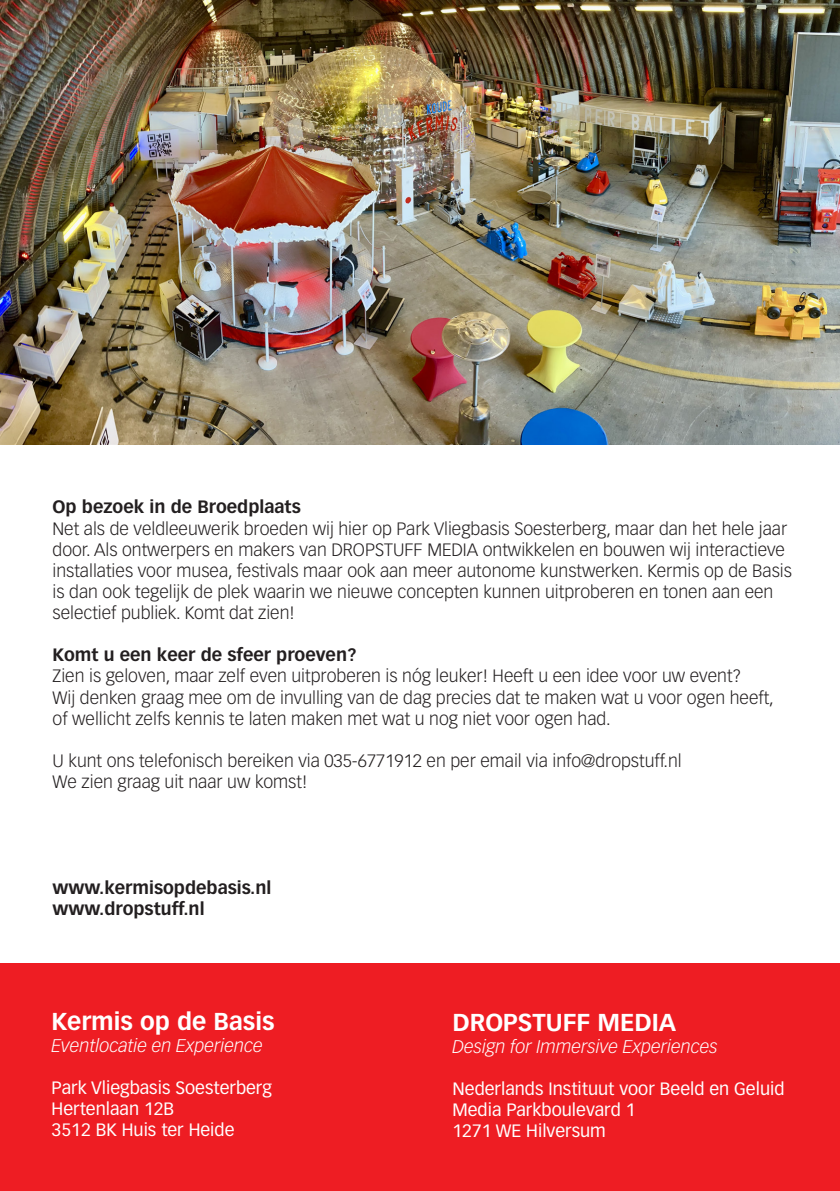
<style>
.page{position:relative;width:840px;height:1191px;background:#fff}
.page>*{position:absolute;margin:0;border:0;box-sizing:border-box;transform-origin:0 0}
.t1{font:700 24px "Vectora LT Std";color:#fff}
.t2{font:italic 300 18px "Vectora LT Std";color:#fff}
.t3{font:300 17.6px/21.2px "Vectora LT Std";color:#231f20}
.t4{font:17.6px/21.2px "Vectora LT Std";color:#fff}
.t5{font:700 17.6px/21.2px "Vectora LT Std";color:#231f20}
.s1{font-weight:700}
</style>
<div class="page">
<div style="left:0;top:963px;width:839px;height:228px;background:#ee1d23"></div>
<img style="left:0;top:0;width:839px;height:444px">
<p class="t3" style="left:53px;top:497px;width:740px"><span class="s1">Op bezoek in de Broedplaats<br></span>Net als de veldleeuwerik broeden wij hier op Park Vliegbasis Soesterberg, maar dan het hele jaar door. Als ontwerpers en makers van DROPSTUFF MEDIA ontwikkelen en bouwen wij interactieve installaties voor musea, festivals maar ook aan meer autonome kunstwerken. Kermis op de Basis is dan ook tegelijk de plek waarin we nieuwe concepten kunnen uitproberen en tonen aan een selectief publiek. Komt dat zien!</p>
<p class="t3" style="left:53px;top:644px;width:722px"><span class="s1">Komt u een keer de sfeer proeven?<br></span>Zien is geloven, maar zelf even uitproberen is nóg leuker! Heeft u een idee voor uw event?<br>Wij denken graag mee om de invulling van de dag precies dat te maken wat u voor ogen heeft, of wellicht zelfs kennis te laten maken met wat u nog niet voor ogen had.</p>
<p class="t3" style="left:53px;top:750px;width:630px">U kunt ons telefonisch bereiken via 035-6771912 en per email via info@dropstuff.nl<br>We zien graag uit naar uw komst!</p>
<p class="t5" style="left:53px;top:877px;width:220px">www.kermisopdebasis.nl www.dropstuff.nl</p>
<p class="t1" style="left:52px;top:1007px;width:224px">Kermis op de Basis</p>
<p class="t2" style="left:52px;top:1034px;width:213px">Eventlocatie en Experience</p>
<p class="t4" style="left:52px;top:1077px;width:222px">Park Vliegbasis Soesterberg<br>Hertenlaan 12B<br>3512 BK Huis ter Heide</p>
<p class="t1" style="left:452px;top:1008px;width:225px">DROPSTUFF MEDIA</p>
<p class="t2" style="left:452px;top:1035px;width:267px">Design for Immersive Experiences</p>
<p class="t4" style="left:452px;top:1078px;width:333px">Nederlands Instituut voor Beeld en Geluid<br>Media Parkboulevard 1<br>1271 WE Hilversum</p>
</div>
